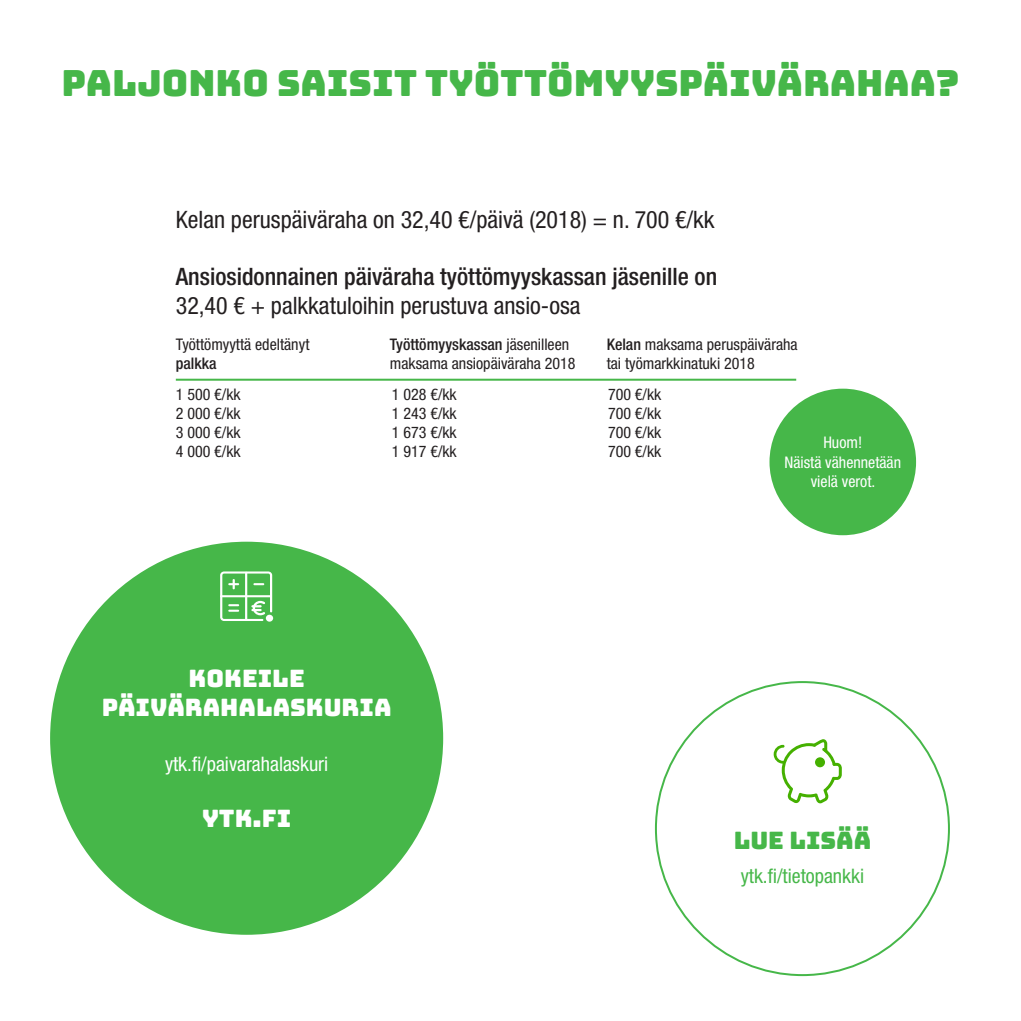
<style>
.page{position:relative;width:1021px;height:1021px;background:#fff}
.page>*{position:absolute;margin:0;border:0;box-sizing:border-box;transform-origin:0 0}
.t1{font:36px "Bungee";color:#46b749}
.t2{font:condensed 24px "Helvetica Neue LT Std";color:#231f20}
.t3{font:500 condensed 24px "Helvetica Neue LT Std";color:#231f20}
.t4{font:24px "Bungee";color:#fff}
.t5{font:24px "Bungee";color:#46b749}
.t6{font:condensed 20px "Helvetica Neue LT Std";color:#fff}
.t7{font:condensed 20px "Helvetica Neue LT Std";color:#46b749}
.t8{font:condensed 16px/19.2px "Helvetica Neue LT Std";color:#231f20}
.t9{font:condensed 16px/19.2px "Helvetica Neue LT Std";color:#fff;text-align:center}
.s1{font-weight:500}
</style>
<div class="page">
<hr style="left:176px;top:379px;width:620px;height:2px;background:#46b749">
<div style="left:50px;top:541px;width:393px;height:393px;background:#46b749;border-radius:50%"></div>
<div style="left:769px;top:388px;width:147px;height:147px;background:#46b749;border-radius:50%"></div>
<svg style="left:220px;top:571px;width:52px;height:50px"></svg>
<svg style="left:773px;top:739px;width:68px;height:64px"></svg>
<p class="t1" style="left:62px;top:63px;width:899px">PALJONKO SAISIT TYÖTTÖMYYSPÄIVÄRAHAA?</p>
<p class="t2" style="left:176px;top:205px;width:540px">Kelan peruspäiväraha on 32,40 €/päivä (2018) = n. 700 €/kk</p>
<p class="t3" style="left:176px;top:262px;width:543px">Ansiosidonnainen päiväraha työttömyyskassan jäsenille on</p>
<p class="t2" style="left:176px;top:292px;width:406px">32,40 € + palkkatuloihin perustuva ansio-osa</p>
<p class="t8" style="left:176px;top:334px;width:135px">Työttömyyttä edeltänyt <span class="s1">palkka</span></p>
<p class="t8" style="left:390px;top:334px;width:187px"><span class="s1">Työttömyyskassan</span> jäsenilleen maksama ansiopäiväraha 2018</p>
<p class="t8" style="left:606px;top:334px;width:192px"><span class="s1">Kelan</span> maksama peruspäiväraha tai työmarkkinatuki 2018</p>
<p class="t8" style="left:176px;top:384px;width:66px">1 500 €/kk</p>
<p class="t8" style="left:392px;top:384px;width:66px">1 028 €/kk</p>
<p class="t8" style="left:608px;top:384px;width:55px">700 €/kk</p>
<p class="t8" style="left:176px;top:403px;width:66px">2 000 €/kk</p>
<p class="t8" style="left:392px;top:403px;width:66px">1 243 €/kk</p>
<p class="t8" style="left:608px;top:403px;width:55px">700 €/kk</p>
<p class="t8" style="left:176px;top:422px;width:66px">3 000 €/kk</p>
<p class="t8" style="left:392px;top:422px;width:66px">1 673 €/kk</p>
<p class="t8" style="left:608px;top:422px;width:55px">700 €/kk</p>
<p class="t8" style="left:176px;top:442px;width:66px">4 000 €/kk</p>
<p class="t8" style="left:392px;top:442px;width:66px">1 917 €/kk</p>
<p class="t8" style="left:608px;top:442px;width:55px">700 €/kk</p>
<p class="t9" style="left:784px;top:433px;width:118px">Huom!<br>Näistä vähennetään vielä verot.</p>
<p class="t4" style="left:188px;top:665px;width:118px">KOKEILE</p>
<p class="t4" style="left:102px;top:694px;width:291px">PÄIVÄRAHALASKURIA</p>
<p class="t6" style="left:165px;top:752px;width:165px">ytk.fi/paivarahalaskuri</p>
<p class="t4" style="left:202px;top:804px;width:91px">YTK.FI</p>
<p class="t5" style="left:733px;top:827px;width:139px">LUE LISÄÄ</p>
<p class="t7" style="left:740px;top:864px;width:125px">ytk.fi/tietopankki</p>
</div>
